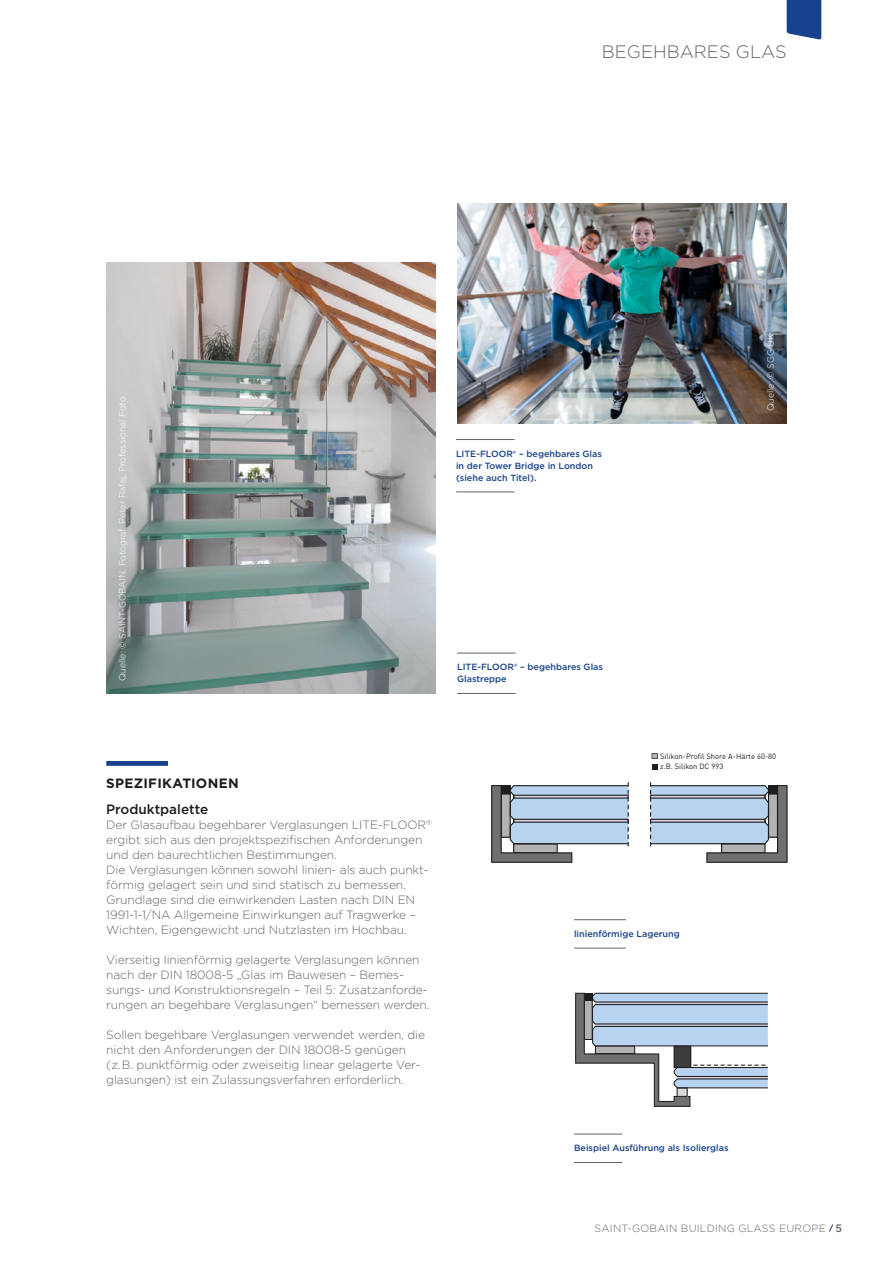
<style>
.page{position:relative;width:893px;height:1263px;background:#fff}
.page>*{position:absolute;margin:0;border:0;box-sizing:border-box;transform-origin:0 0}
.t1{font:300 18px "Gotham";color:#646463}
.t2{font:700 13.5px "Gotham";letter-spacing:.02em;color:#1d1d1b}
.t3{font:500 13.5px "Gotham";color:#1d1d1b}
.t4{font:300 12px/15px "Gotham";letter-spacing:-.01em;color:#646463}
.t5{font:300 10.5px "Gotham";letter-spacing:.02em;color:#646463}
.t6{font:500 9px/12px "Gotham";color:#18428c}
.t7{font:300 9px "Gotham";letter-spacing:-.005em;color:#fff}
.t8{font:7.65px/10.2px "DINOT";color:#1d1d1b}
.s1{font-weight:500;font-size:10.8px}
</style>
<div class="page">
<img style="left:106px;top:263px;width:330px;height:431px">
<img style="left:457px;top:204px;width:330px;height:220px">
<svg style="left:575px;top:993px;width:193px;height:114px"></svg>
<svg style="left:650px;top:782px;width:138px;height:81px"></svg>
<svg style="left:491px;top:782px;width:138px;height:81px;background:#a7b5c4"></svg>
<svg style="left:787px;top:0;width:34px;height:40px"></svg>
<svg style="left:829px;top:1224px;width:5px;height:8px"></svg>
<svg style="left:652px;top:753px;width:6px;height:16px"></svg>
<div style="left:106px;top:761px;width:62px;height:5px;background:#18428c"></div>
<hr style="left:456px;top:439px;width:58px;height:1px;background:#646463">
<hr style="left:456px;top:491px;width:58px;height:1px;background:#646463">
<hr style="left:457px;top:653px;width:59px;height:1px;background:#646463">
<hr style="left:457px;top:693px;width:59px;height:1px;background:#646463">
<hr style="left:574px;top:919px;width:52px;height:1px;background:#646463">
<hr style="left:574px;top:948px;width:52px;height:1px;background:#646463">
<hr style="left:574px;top:1134px;width:48px;height:1px;background:#646463">
<hr style="left:574px;top:1162px;width:48px;height:1px;background:#646463">
<h1 class="t1" style="left:602px;top:41px;width:186px">BEGEHBARES GLAS</h1>
<p class="t7" style="left:118px;top:681px;width:286px;rotate:-90deg">Quelle: © SAINT-GOBAIN, Fotograf: Peter Rafaj, Professional Foto</p>
<p class="t6" style="left:456px;top:448px;width:147px">LITE-FLOOR® – begehbares Glas in der Tower Bridge in London (siehe auch Titel).</p>
<p class="t6" style="left:457px;top:661px;width:147px">LITE-FLOOR® – begehbares Glas<br>Glastreppe</p>
<p class="t7" style="left:766px;top:411px;width:79px;rotate:-90deg">Quelle: © SGG UK</p>
<p class="t2" style="left:106px;top:774px;width:134px">SPEZIFIKATIONEN</p>
<p class="t3" style="left:106px;top:801px;width:103px">Produktpalette</p>
<p class="t4" style="left:106px;top:817px;width:327px">Der Glasaufbau begehbarer Verglasungen LITE-FLOOR<sup>® </sup>ergibt sich aus den projektspezifischen Anforderungen und den baurechtlichen Bestimmungen.<br>Die Verglasungen können sowohl linien- als auch punkt&shy;förmig gelagert sein und sind statisch zu bemessen.<br>Grundlage sind die einwirkenden Lasten nach DIN EN 1991-1-1/NA Allgemeine Einwirkungen auf Tragwerke – Wichten, Eigengewicht und Nutzlasten im Hochbau.</p>
<p class="t4" style="left:106px;top:952px;width:325px">Vierseitig linienförmig gelagerte Verglasungen können nach der DIN 18008-5 „Glas im Bauwesen – Bemes&shy;sungs- und Konstruktionsregeln – Teil 5: Zusatzanforde&shy;rungen an begehbare Verglasungen“ bemessen werden.</p>
<p class="t4" style="left:106px;top:1027px;width:320px">Sollen begehbare Verglasungen verwendet werden, die nicht den Anforderungen der DIN 18008-5 genügen (z.B. punktförmig oder zweiseitig linear gelagerte Ver&shy;glasungen) ist ein Zulassungsverfahren erforderlich.</p>
<p class="t8" style="left:660px;top:750px;width:118px">Silikon-Profil Shore A-Härte 60-80 z.B. Silikon DC 993</p>
<p class="t6" style="left:574px;top:928px;width:107px">linienförmige Lagerung</p>
<p class="t6" style="left:574px;top:1142px;width:156px">Beispiel Ausführung als Isolierglas</p>
<p class="t5" style="left:595px;top:1221px;width:249px">SAINT-GOBAIN BUILDING GLASS EUROPE <span class="s1">5</span></p>
</div>
